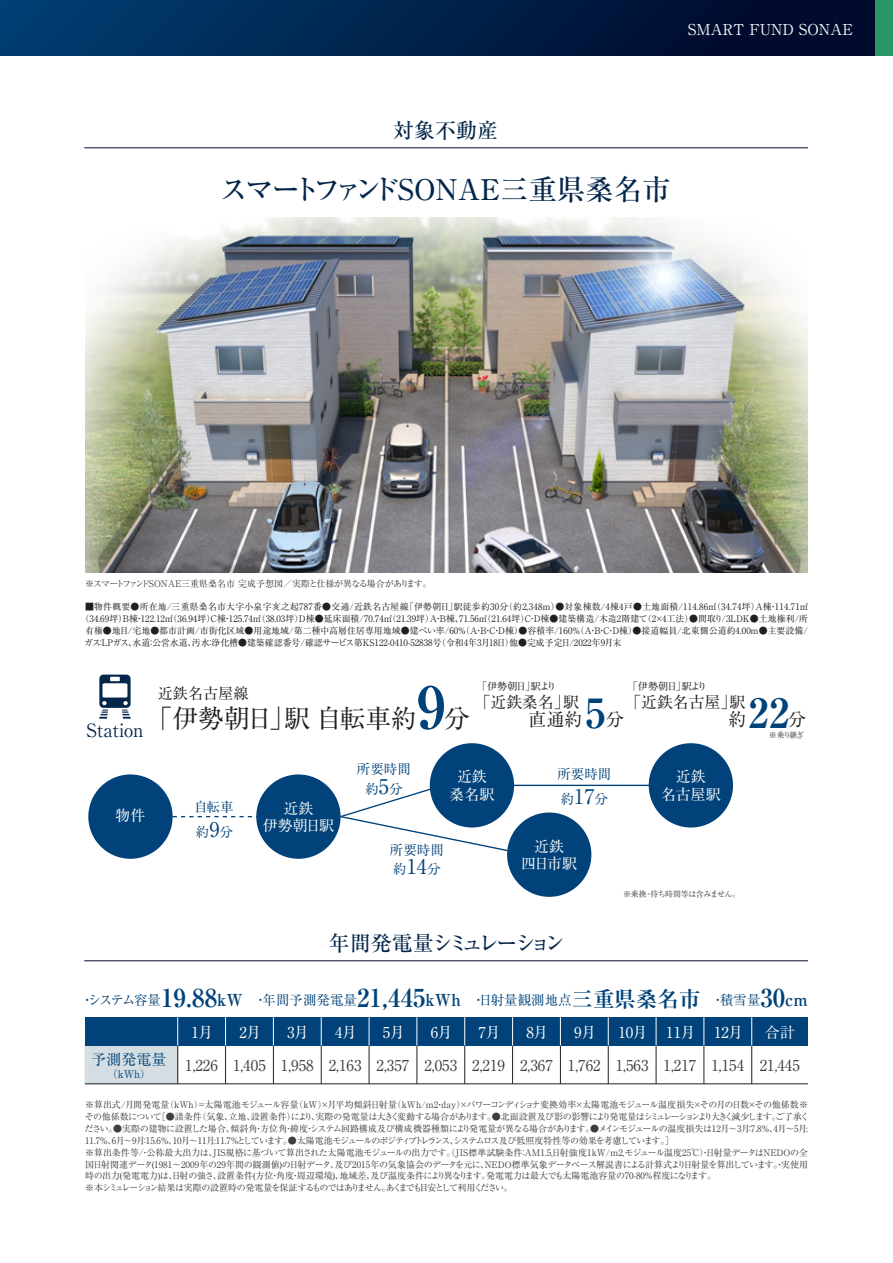
<style>
.page{position:relative;width:893px;height:1263px;background:#fff}
.page>*{position:absolute;margin:0;border:0;box-sizing:border-box;transform-origin:0 0}
.t1{font:700 57.6px "Ryumin Pr 6";color:#004279}
.t2{font:700 40.35px "Ryumin Pr 6";color:#004279}
.t3{font:500 28.5px "Ryumin Pr 6";color:#04264b}
.t4{font:25.65px "Ryumin Pr 6";color:#231f20}
.t5{font:500 21px "Ryumin Pr 6";letter-spacing:-.12em;color:#04264b}
.t6{font:500 21px "Ryumin Pr 6";letter-spacing:-.045em;color:#04264b}
.t7{font:18.15px "Ryumin Pr 6";color:#04264b}
.t8{font:18px "Ryumin Pr 6";color:#231f20}
.t9{font:15.9px "Ryumin Pr 6";color:#231f20}
.t10{font:15.15px "Ryumin Pr 6";color:#231f20}
.t11{font:15px "Ryumin Pr 6";color:#3e3e3f}
.t12{font:15px "Ryumin Pr 6";color:#fff}
.t13{font:15px "Ryumin Pr 6";color:#004279}
.t14{font:14.85px/17.9px "Ryumin Pr 6";color:#fff;text-align:center}
.t15{font:13.5px/25.7px "Ryumin Pr 6";color:#004279}
.t16{font:10.5px "Ryumin Pr 6";color:#004279}
.t17{font:10.05px "Ryumin Pr 6";letter-spacing:-.12em;color:#231f20}
.t18{font:9px/12px "Ryumin Pr 6";letter-spacing:-.04em;color:#3e3e3f}
.t19{font:9px "Ryumin Pr 6";letter-spacing:.005em;color:#231f20}
.t20{font:9px "Ryumin Pr 6";letter-spacing:-.02em;color:#3e3e3f}
.t21{font:7.95px "Ryumin Pr 6";letter-spacing:-.055em;color:#3e3e3f}
.t22{font:7.95px "Ryumin Pr 6";letter-spacing:-.075em;color:#3e3e3f}
.s1{font-size:20.25px}
.s2{font-weight:700;font-size:24.75px}
.s3{font-weight:700;font-size:16.5px}
.s4{font-weight:700;font-size:21.45px}
</style>
<div class="page">
<div style="left:0;top:0;width:893px;height:55px;background:linear-gradient(to right,#003e71,#000423)"></div>
<div style="left:876px;top:0;width:17px;height:55px;background:#2b9769"></div>
<div style="left:99px;top:675px;width:32px;height:33px;background:#04264b;border-radius:4px"></div>
<div style="left:102px;top:683px;width:25px;height:14px;background:#fff;border-radius:2px"></div>
<svg style="left:110px;top:677px;width:10px;height:4px"></svg>
<svg style="left:99px;top:701px;width:9px;height:18px"></svg>
<svg style="left:122px;top:701px;width:9px;height:18px"></svg>
<svg style="left:173px;top:816px;width:79px;height:1px"></svg>
<hr style="left:460px;top:785px;width:207px;height:1px;background:#004279">
<div style="left:88px;top:774px;width:85px;height:85px;background:#004279;border-radius:50%"></div>
<div style="left:256px;top:774px;width:85px;height:85px;background:#004279;border-radius:50%"></div>
<div style="left:430px;top:743px;width:84px;height:84px;background:#004279;border-radius:50%"></div>
<div style="left:649px;top:743px;width:84px;height:84px;background:#004279;border-radius:50%"></div>
<div style="left:507px;top:812px;width:84px;height:85px;background:#004279;border-radius:50%"></div>
<svg style="left:339px;top:784px;width:181px;height:70px"></svg>
<img style="left:85px;top:218px;width:723px;height:355px">
<hr style="left:84px;top:148px;width:724px;height:1px;background:#000b2e">
<div style="left:85px;top:1045px;width:93px;height:39px;background:#d3dde2;border:1px solid #d3dde2"></div>
<hr style="left:751px;top:1017px;width:1px;height:67px;background:#231f20">
<hr style="left:704px;top:1017px;width:1px;height:67px;background:#231f20">
<hr style="left:656px;top:1017px;width:1px;height:67px;background:#231f20">
<hr style="left:608px;top:1017px;width:1px;height:67px;background:#231f20">
<hr style="left:560px;top:1017px;width:1px;height:67px;background:#231f20">
<hr style="left:512px;top:1017px;width:1px;height:67px;background:#231f20">
<hr style="left:464px;top:1017px;width:1px;height:67px;background:#231f20">
<hr style="left:417px;top:1017px;width:1px;height:67px;background:#231f20">
<hr style="left:369px;top:1017px;width:1px;height:67px;background:#231f20">
<hr style="left:321px;top:1017px;width:1px;height:67px;background:#231f20">
<hr style="left:273px;top:1017px;width:1px;height:67px;background:#231f20">
<hr style="left:225px;top:1017px;width:1px;height:67px;background:#231f20">
<hr style="left:177px;top:1017px;width:1px;height:67px;background:#231f20">
<div style="left:85px;top:1017px;width:723px;height:28px;background:#004279"></div>
<hr style="left:84px;top:960px;width:724px;height:1px;background:#000b2e">
<hr style="left:85px;top:1083px;width:723px;height:1px;background:#231f20">
<svg style="left:177px;top:1017px;width:1px;height:28px"></svg>
<svg style="left:225px;top:1017px;width:1px;height:28px"></svg>
<svg style="left:273px;top:1017px;width:1px;height:28px"></svg>
<svg style="left:321px;top:1017px;width:1px;height:28px"></svg>
<svg style="left:369px;top:1017px;width:1px;height:28px"></svg>
<svg style="left:417px;top:1017px;width:1px;height:28px"></svg>
<svg style="left:464px;top:1017px;width:1px;height:28px"></svg>
<svg style="left:512px;top:1017px;width:1px;height:28px"></svg>
<svg style="left:560px;top:1017px;width:1px;height:28px"></svg>
<svg style="left:608px;top:1017px;width:1px;height:28px"></svg>
<svg style="left:656px;top:1017px;width:1px;height:28px"></svg>
<svg style="left:704px;top:1017px;width:1px;height:28px"></svg>
<svg style="left:751px;top:1017px;width:1px;height:28px"></svg>
<h3 class="t12" style="left:688px;top:17px;width:166px">SMART FUND SONAE</h3>
<h3 class="t6" style="left:393px;top:113px;width:106px">対象不動産</h3>
<h3 class="t3" style="left:220px;top:167px;width:453px">スマートファンドSONAE三重県桑名市</h3>
<p class="t20" style="left:85px;top:576px;width:348px">※スマートファンドSONAE三重県桑名市 完成予想図／実際と仕様が異なる場合があります。</p>
<p class="t19" style="left:85px;top:600px;width:725px">■物件概要●所在地/三重県桑名市大字小泉字亥之起787番●交通/近鉄名古屋線「伊勢朝日」駅徒歩約30分（約2,348ｍ）●対象棟数/4棟4戸●土地面積/114.86㎡（34.74坪）A棟・114.71㎡</p>
<p class="t19" style="left:81px;top:612px;width:729px">（34.69坪）B棟・122.12㎡（36.94坪）C棟・125.74㎡（38.03坪）D棟●延床面積/70.74㎡（21.39坪）A・B棟、71.56㎡（21.64坪）C・D棟●建築構造/木造2階建て（2×4工法）●間取り/3ＬＤＫ●土地権利/所</p>
<p class="t19" style="left:85px;top:624px;width:724px">有権●地目/宅地●都市計画/市街化区域●用途地域/第二種中高層住居専用地域●建ぺい率/60％（A・B・C・D棟）●容積率/160％（A・B・C・D棟）●接道幅員/北東側公道約4.00ｍ●主要設備/</p>
<p class="t19" style="left:84px;top:636px;width:539px">ガス：ＬＰガス、水道：公営水道、汚水：浄化槽●建築確認番号/確認サービス第KS122-0410-52838号（令和4年3月18日）他●完成予定日/2022年9月末</p>
<h3 class="t7" style="left:86px;top:716px;width:59px">Station</h3>
<h1 class="t1" style="left:417px;top:661px;width:30px">9</h1>
<h3 class="t10" style="left:158px;top:681px;width:92px">近鉄名古屋線</h3>
<h3 class="t4" style="left:147px;top:699px;width:272px">「伊勢朝日」駅 自転車約</h3>
<h3 class="t4" style="left:444px;top:699px;width:27px">分</h3>
<p class="t17" style="left:477px;top:678px;width:81px">「伊勢朝日」駅より</p>
<h3 class="t9" style="left:475px;top:689px;width:106px">「近鉄桑名」駅</h3>
<h2 class="t2" style="left:585px;top:680px;width:22px">5</h2>
<h3 class="t8" style="left:528px;top:706px;width:56px">直通約</h3>
<h3 class="t8" style="left:606px;top:706px;width:20px">分</h3>
<h3 class="t15" style="left:194px;top:793px;width:41px">自転車約<span class="s1">9</span>分</h3>
<h3 class="t14" style="left:116px;top:806px;width:31px">物件</h3>
<h3 class="t14" style="left:263px;top:798px;width:72px">近鉄<br>伊勢朝日駅</h3>
<h3 class="t15" style="left:357px;top:759px;width:56px;line-height:19.5px;text-align:center">所要時間約<span class="s1">5</span>分</h3>
<h3 class="t14" style="left:450px;top:767px;width:46px">近鉄桑名駅</h3>
<h3 class="t15" style="left:390px;top:839px;width:55px;line-height:19.5px">所要時間約<span class="s1">14</span>分</h3>
<h3 class="t15" style="left:557px;top:760px;width:55px">所要時間約<span class="s1">17</span>分</h3>
<h3 class="t14" style="left:521px;top:836px;width:57px">近鉄<br>四日市駅</h3>
<p class="t17" style="left:628px;top:678px;width:81px">「伊勢朝日」駅より</p>
<h3 class="t9" style="left:625px;top:689px;width:122px">「近鉄名古屋」駅</h3>
<h2 class="t2" style="left:748px;top:680px;width:43px">22</h2>
<h3 class="t8" style="left:729px;top:706px;width:20px">約</h3>
<h3 class="t8" style="left:788px;top:706px;width:20px">分</h3>
<h3 class="t14" style="left:661px;top:767px;width:61px">近鉄<br>名古屋駅</h3>
<p class="t22" style="left:769px;top:729px;width:37px">※ 乗り継ぎ</p>
<h3 class="t5" style="left:329px;top:926px;width:238px">年間発電量シミュレーション</h3>
<p class="t21" style="left:623px;top:888px;width:118px">※乗換・待ち時間等は含みません。</p>
<h3 class="t15" style="left:80px;top:987px;width:729px">・システム容量<span class="s2">19.88</span><span class="s3">kW</span> ・年間予測発電量<span class="s2">21,445</span><span class="s3">kWh</span> ・日射量観測地点<span class="s4">三重県桑名市</span> ・積雪量<span class="s2">30</span><span class="s3">cm</span></h3>
<h3 class="t13" style="left:91px;top:1048px;width:76px">予測発電量</h3>
<p class="t16" style="left:107px;top:1065px;width:45px">（kWh）</p>
<h3 class="t12" style="left:192px;top:1021px;width:23px">1月</h3>
<h3 class="t11" style="left:185px;top:1053px;width:34px">1,226</h3>
<h3 class="t12" style="left:239px;top:1021px;width:23px">2月</h3>
<h3 class="t11" style="left:233px;top:1053px;width:34px">1,405</h3>
<h3 class="t12" style="left:287px;top:1021px;width:23px">3月</h3>
<h3 class="t11" style="left:281px;top:1053px;width:34px">1,958</h3>
<h3 class="t12" style="left:335px;top:1021px;width:23px">4月</h3>
<h3 class="t11" style="left:329px;top:1053px;width:34px">2,163</h3>
<h3 class="t12" style="left:383px;top:1021px;width:23px">5月</h3>
<h3 class="t11" style="left:377px;top:1053px;width:34px">2,357</h3>
<h3 class="t12" style="left:431px;top:1021px;width:23px">6月</h3>
<h3 class="t11" style="left:424px;top:1053px;width:34px">2,053</h3>
<h3 class="t12" style="left:479px;top:1021px;width:23px">7月</h3>
<h3 class="t11" style="left:472px;top:1053px;width:34px">2,219</h3>
<h3 class="t12" style="left:526px;top:1021px;width:23px">8月</h3>
<h3 class="t11" style="left:520px;top:1053px;width:34px">2,367</h3>
<h3 class="t12" style="left:574px;top:1021px;width:23px">9月</h3>
<h3 class="t11" style="left:568px;top:1053px;width:34px">1,762</h3>
<h3 class="t12" style="left:618px;top:1021px;width:31px">10月</h3>
<h3 class="t11" style="left:616px;top:1053px;width:34px">1,563</h3>
<h3 class="t12" style="left:666px;top:1021px;width:31px">11月</h3>
<h3 class="t11" style="left:664px;top:1053px;width:34px">1,217</h3>
<h3 class="t12" style="left:714px;top:1021px;width:31px">12月</h3>
<h3 class="t11" style="left:711px;top:1053px;width:34px">1,154</h3>
<h3 class="t12" style="left:765px;top:1021px;width:31px">合計</h3>
<h3 class="t11" style="left:760px;top:1053px;width:42px">21,445</h3>
<p class="t18" style="left:85px;top:1098px;width:726px">※算出式/月間発電量（kWh）=太陽電池モジュール容量（kW）×月平均傾斜日射量（kWh/m2・day）×パワーコンディショナ変換効率×太陽電池モジュール温度損失×その月の日数×その他係数※その他係数について［●諸条件（気象、立地、設置条件）により、実際の発電量は大きく変動する場合があります。●北面設置及び影の影響により発電量はシミュレーションより大きく減少します。ご了承ください。●実際の建物に設置した場合、傾斜角・方位角・緯度・システム回路構成及び構成機器種類により発電量が異なる場合があります。●メインモジュールの温度損失は12月～3月：7.8%、4月～5月:<br>11.7%、6月～9月：15.6%、10月～11月:11.7%としています。●太陽電池モジュールのポジティブトレランス、システムロス及び低照度特性等の効果を考慮しています。］<br>※算出条件等/・公称最大出力は、JIS規格に基づいて算出された太陽電池モジュールの出力です。（JIS標準試験条件：AM1.5,日射強度1kW/m2,モジュール温度25℃）・日射量データはNEDOの全国日射関連データ(1981～2009年の29年間の観測値)の日射データ、及び2015年の気象協会のデータを元に、NEDO標準気象データベース解説書による計算式より日射量を算出しています。・実使用時の出力(発電電力)は、日射の強さ、設置条件(方位・角度・周辺環境)、地域差、及び温度条件により異なります。発電電力は最大でも太陽電池容量の70-80％程度になります。<br>※本シミュレーション結果は実際の設置時の発電量を保証するものではありません。あくまでも目安として利用ください。</p>
</div>
